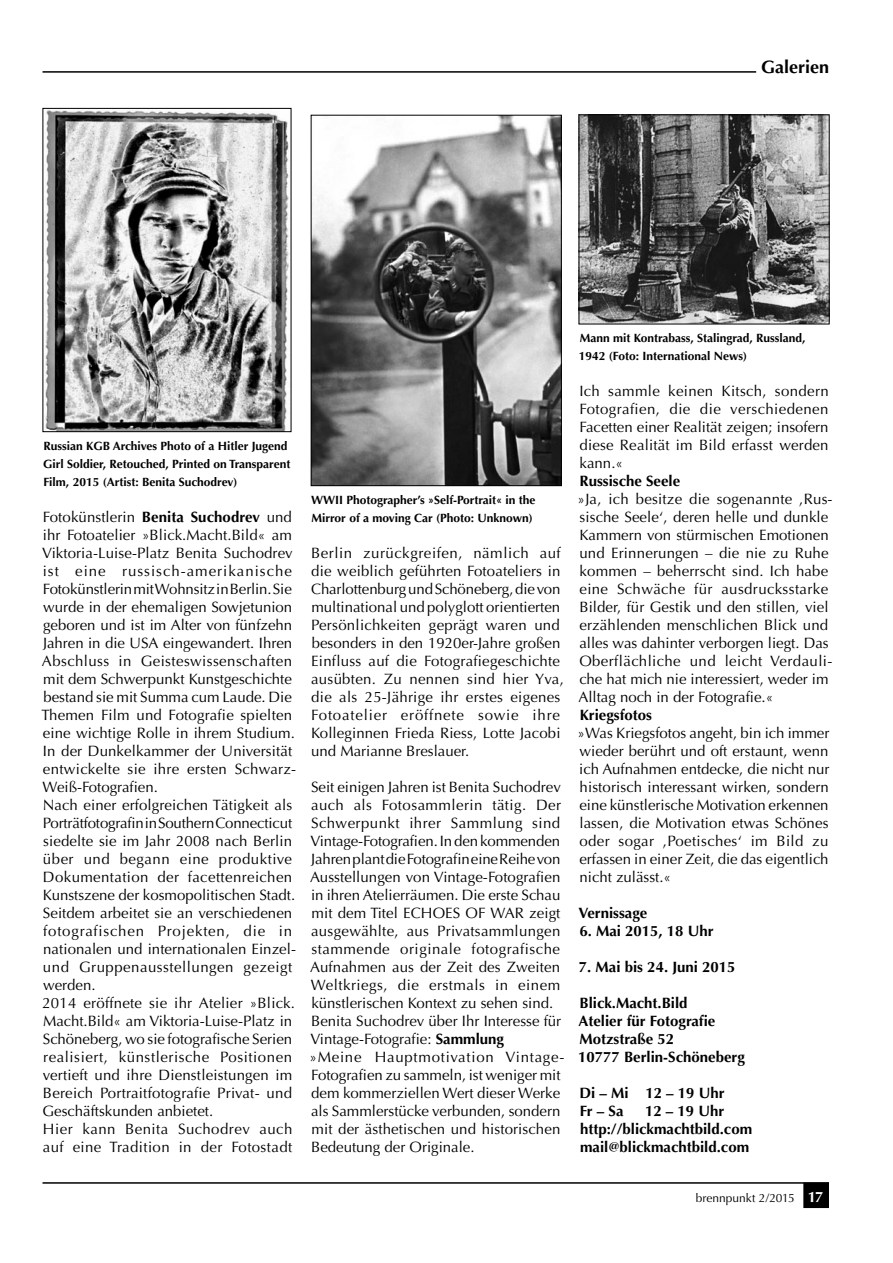
<style>
.page{position:relative;width:893px;height:1263px;background:#fff}
.page>*{position:absolute;margin:0;border:0;box-sizing:border-box;transform-origin:0 0}
.t1{font:700 18px "Optima";color:#000}
.t2{font:15px/18px "Optima";letter-spacing:.005em;color:#000}
.t3{font:700 15px "Optima";color:#000}
.t4{font:15px/18px "Optima";letter-spacing:.025em;color:#000}
.t5{font:700 15px "Optima";color:#fff}
.t6{font:700 12px/18px "Optima";color:#000}
.t7{font:12px "Optima";color:#000}
.s1{font-weight:700}
</style>
<div class="page">
<hr style="left:43px;top:1182px;width:786px;height:2px;background:#000">
<div style="left:804px;top:1183px;width:24px;height:24px;background:#000"></div>
<div style="left:803px;top:1182px;width:26px;height:26px;border:2px solid #000"></div>
<hr style="left:43px;top:71px;width:713px;height:2px;background:#000">
<img style="left:581px;top:116px;width:247px;height:206px">
<div style="left:579px;top:114px;width:251px;height:210px;border:1px solid #000"></div>
<img style="left:313px;top:117px;width:247px;height:367px">
<div style="left:311px;top:115px;width:251px;height:371px;border:1px solid #000"></div>
<img style="left:45px;top:110px;width:244px;height:320px">
<div style="left:43px;top:108px;width:248px;height:324px;border:1px solid #000"></div>
<p class="t1" style="left:761px;top:56px;width:70px">Galerien</p>
<p class="t6" style="left:43px;top:437px;width:249px">Russian KGB Archives Photo of a Hitler Jugend<br>Girl Soldier, Retouched, Printed on Transparent<br>Film, 2015 (Artist: Benita Suchodrev)</p>
<p class="t2" style="left:41px;top:508px;width:256px">Fotokünstlerin <span class="s1">Benita Suchodrev</span> und ihr Fotoatelier »Blick.Macht.Bild« am Viktoria-Luise-Platz Benita Suchodrev ist eine russisch-amerikanische Fotokünstlerin mit Wohnsitz in Berlin. Sie wurde in der ehemaligen Sowjetunion geboren und ist im Alter von fünfzehn Jahren in die USA eingewandert. Ihren Abschluss in Geisteswissenschaften mit dem Schwerpunkt Kunstgeschichte bestand sie mit Summa cum Laude. Die Themen Film und Fotografie spielten eine wichtige Rolle in ihrem Studium.<br>In der Dunkelkammer der Universität entwickelte sie ihre ersten Schwarz-Weiß-Fotografien.</p>
<p class="t2" style="left:43px;top:796px;width:255px">Nach einer erfolgreichen Tätigkeit als Porträtfotografin in Southern Connecticut siedelte sie im Jahr 2008 nach Berlin über und begann eine produktive Dokumentation der facettenreichen Kunstszene der kosmopolitischen Stadt.<br>Seitdem arbeitet sie an verschiedenen fotografischen Projekten, die in nationalen und internationalen Einzel&shy;und Gruppenausstellungen gezeigt werden.</p>
<p class="t2" style="left:42px;top:994px;width:254px">2014 eröffnete sie ihr Atelier »Blick.<br>Macht.Bild« am Viktoria-Luise-Platz in Schöneberg, wo sie fotografische Serien realisiert, künstlerische Positionen vertieft und ihre Dienstleistungen im Bereich Portraitfotografie Privat- und Geschäftskunden anbietet.</p>
<p class="t4" style="left:43px;top:1120px;width:251px">Hier kann Benita Suchodrev auch auf eine Tradition in der Fotostadt</p>
<p class="t6" style="left:311px;top:491px;width:226px">WWII Photographer’s »Self-Portrait« in the<br>Mirror of a moving Car (Photo: Unknown)</p>
<p class="t2" style="left:311px;top:544px;width:254px">Berlin zurückgreifen, nämlich auf die weiblich geführten Fotoateliers in Charlottenburg und Schöneberg, die von multinational und polyglott orientierten Persönlichkeiten geprägt waren und besonders in den 1920er-Jahre großen Einfluss auf die Fotografiegeschichte ausübten. Zu nennen sind hier Yva, die als 25-Jährige ihr erstes eigenes Fotoatelier eröffnete sowie ihre Kolleginnen Frieda Riess, Lotte Jacobi und Marianne Breslauer.</p>
<p class="t2" style="left:310px;top:778px;width:253px;text-align:justify">Seit einigen Jahren ist Benita Suchodrev auch als Fotosammlerin tätig. Der Schwerpunkt ihrer Sammlung sind Vintage-Fotografien. In den kommenden Jahren plant die Fotografin eine Reihe von Ausstellungen von Vintage-Fotografien in ihren Atelierräumen. Die erste Schau mit dem Titel ECHOES OF WAR zeigt ausgewählte, aus Privatsammlungen stammende originale fotografische Aufnahmen aus der Zeit des Zweiten Weltkriegs, die erstmals in einem künstlerischen Kontext zu sehen sind.</p>
<p class="t2" style="left:310px;top:1012px;width:252px">Benita Suchodrev über Ihr Interesse für<br>Vintage-Fotografie: <span class="s1">Sammlung</span></p>
<p class="t2" style="left:309px;top:1048px;width:256px">»Meine Hauptmotivation Vintage-Fotografien zu sammeln, ist weniger mit dem kommerziellen Wert dieser Werke als Sammlerstücke verbunden, sondern mit der ästhetischen und historischen Bedeutung der Originale.</p>
<p class="t6" style="left:579px;top:329px;width:228px">Mann mit Kontrabass, Stalingrad, Russland,<br>1942 (Foto: International News)</p>
<p class="t2" style="left:579px;top:382px;width:251px;text-align:justify">Ich sammle keinen Kitsch, sondern Fotografien, die die verschiedenen Facetten einer Realität zeigen; insofern diese Realität im Bild erfasst werden kann.«</p>
<p class="t3" style="left:580px;top:472px;width:102px">Russische Seele</p>
<p class="t2" style="left:578px;top:490px;width:256px">»Ja, ich besitze die sogenannte ‚Rus&shy;sische Seele‘, deren helle und dunkle Kammern von stürmischen Emotionen und Erinnerungen – die nie zu Ruhe kommen – beherrscht sind. Ich habe eine Schwäche für ausdrucksstarke Bilder, für Gestik und den stillen, viel erzählenden menschlichen Blick und alles was dahinter verborgen liegt. Das Oberflächliche und leicht Verdauli&shy;che hat mich nie interessiert, weder im Alltag noch in der Fotografie.«</p>
<p class="t3" style="left:580px;top:706px;width:74px">Kriegsfotos</p>
<p class="t2" style="left:578px;top:724px;width:253px;text-align:justify">»Was Kriegsfotos angeht, bin ich immer wieder berührt und oft erstaunt, wenn ich Aufnahmen entdecke, die nicht nur historisch interessant wirken, sondern eine künstlerische Motivation erkennen lassen, die Motivation etwas Schönes oder sogar ‚Poetisches‘ im Bild zu erfassen in einer Zeit, die das eigentlich nicht zulässt.«</p>
<p class="t3" style="left:578px;top:904px;width:70px">Vernissage</p>
<p class="t3" style="left:579px;top:922px;width:136px">6. Mai 2015, 18 Uhr</p>
<p class="t3" style="left:579px;top:958px;width:158px">7. Mai bis 24. Juni 2015</p>
<p class="t3" style="left:580px;top:994px;width:110px">Blick.Macht.Bild</p>
<p class="t3" style="left:578px;top:1012px;width:138px">Atelier für Fotografie</p>
<p class="t3" style="left:579px;top:1030px;width:96px">Motzstraße 52</p>
<p class="t3" style="left:578px;top:1048px;width:168px">10777 Berlin-Schöneberg</p>
<p class="t3" style="left:580px;top:1084px;width:147px">Di – Mi 12 – 19 Uhr</p>
<p class="t3" style="left:580px;top:1102px;width:45px">Fr – Sa</p>
<p class="t3" style="left:645px;top:1102px;width:81px">12 – 19 Uhr</p>
<p class="t3" style="left:580px;top:1120px;width:174px">http://blickmachtbild.com</p>
<p class="t3" style="left:580px;top:1138px;width:171px">mail@blickmachtbild.com</p>
<p class="t7" style="left:696px;top:1191px;width:100px">brennpunkt 2/2015</p>
<p class="t5" style="left:808px;top:1188px;width:17px">17</p>
</div>
